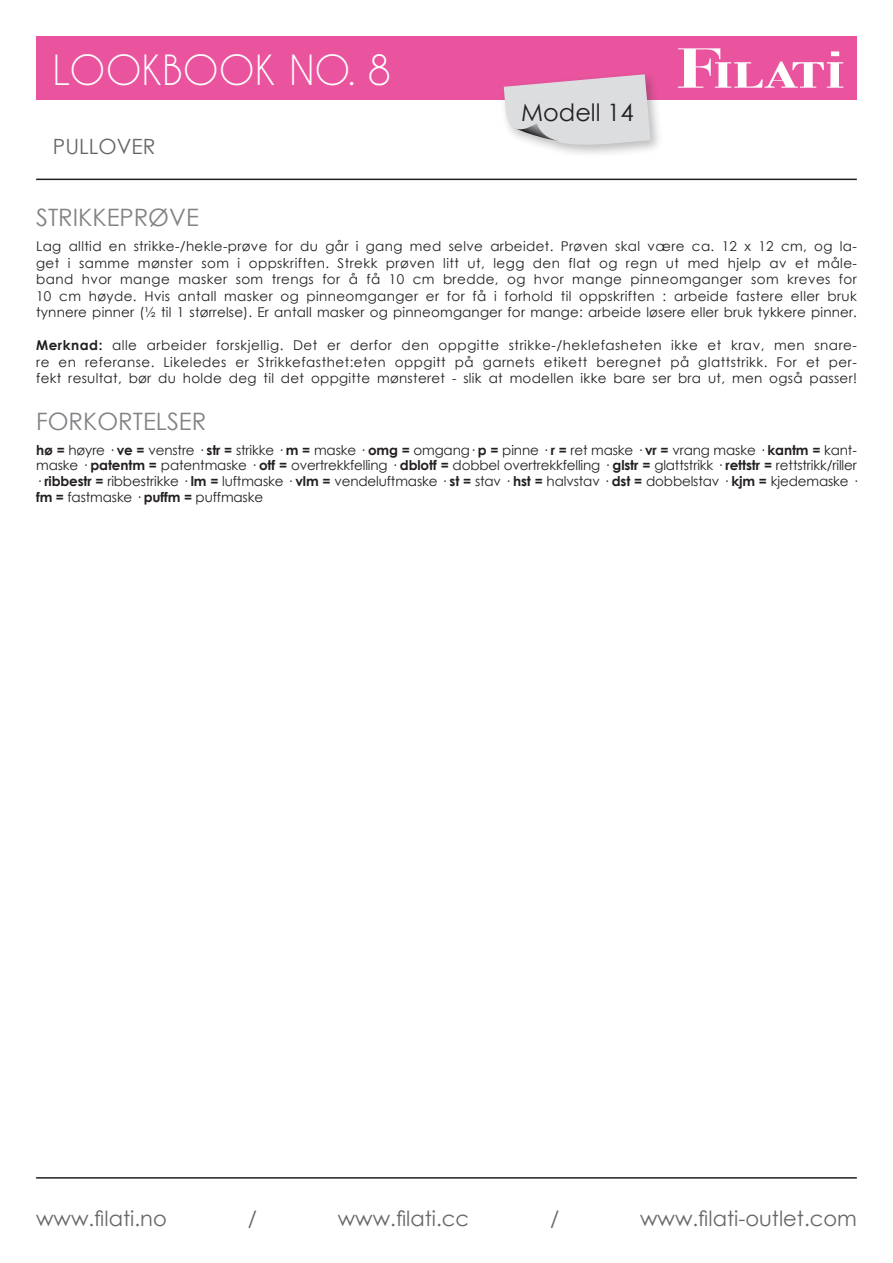
<style>
.page{position:relative;width:893px;height:1263px;background:#fff}
.page>*{position:absolute;margin:0;border:0;box-sizing:border-box;transform-origin:0 0}
.t1{font:39px "Caviar Dreams";color:#fff}
.Helvetica_Light{font:24px "Century Gothic";color:#808285}
.t2{font:24px "Century Gothic";color:#231f20}
.t3{font:21px "Century Gothic";color:#67676a}
.Helvetica_Light-2{font:13.5px/16.5px "Century Gothic";letter-spacing:.01em;color:#231f20;text-align:justify}
.s1{font-weight:700}
</style>
<div class="page">
<hr style="left:36px;top:1177px;width:821px;height:1px;background:#231f20">
<hr style="left:36px;top:179px;width:821px;height:1px;background:#231f20">
<div style="left:36px;top:36px;width:821px;height:64px;background:#ea549f"></div>
<svg style="left:678px;top:48px;width:165px;height:40px"></svg>
<div style="left:499px;top:70px;width:165px;height:88px;background:#231f20;opacity:.3"></div>
<svg style="left:504px;top:74px;width:147px;height:76px;background:#dcced7"></svg>
<p class="t1" style="left:53px;top:47px;width:340px">LOOKBOOK NO. 8</p>
<p class="t3" style="left:53px;top:131px;width:104px">PULLOVER</p>
<p class="Helvetica_Light" style="left:36px;top:201px;width:164px">STRIKKEPRØVE</p>
<p class="t2" style="left:521px;top:96px;width:114px">Modell 14</p>
<p class="Helvetica_Light-2" style="left:36px;top:238px;width:822px">Lag alltid en strikke-/hekle-prøve for du går i gang med selve arbeidet. Prøven skal være ca. 12 x 12 cm, og la&shy;get i samme mønster som i oppskriften. Strekk prøven litt ut, legg den flat og regn ut med hjelp av et måle&shy;band hvor mange masker som trengs for å få 10 cm bredde, og hvor mange pinneomganger som kreves for 10 cm høyde. Hvis antall masker og pinneomganger er for få i forhold til oppskriften : arbeide fastere eller bruk tynnere pinner (½ til 1 størrelse). Er antall masker og pinneomganger for mange: arbeide løsere eller bruk tykkere pinner.</p>
<p class="Helvetica_Light-2" style="left:36px;top:337px;width:822px"><span class="s1">Merknad:</span> alle arbeider forskjellig. Det er derfor den oppgitte strikke-/heklefasheten ikke et krav, men snare&shy;re en referanse. Likeledes er Strikkefasthet:eten oppgitt på garnets etikett beregnet på glattstrikk. For et per&shy;fekt resultat, bør du holde deg til det oppgitte mønsteret - slik at modellen ikke bare ser bra ut, men også passer!</p>
<p class="Helvetica_Light" style="left:36px;top:405px;width:172px">FORKORTELSER</p>
<p class="Helvetica_Light-2" style="left:36px;top:441px;width:822px;line-height:15.9px"><span class="s1">hø =</span> høyre · <span class="s1">ve =</span> venstre · <span class="s1">str =</span> strikke · <span class="s1">m =</span> maske · <span class="s1">omg =</span> omgang· <span class="s1">p =</span> pinne · <span class="s1">r =</span> ret maske · <span class="s1">vr =</span> vrang maske · <span class="s1">kantm =</span> kant&shy;maske · <span class="s1">patentm =</span> patentmaske · <span class="s1">otf =</span> overtrekkfelling · <span class="s1">dblotf =</span> dobbel overtrekkfelling · <span class="s1">glstr =</span> glattstrikk · <span class="s1">rettstr =</span> rettstrikk/riller · <span class="s1">ribbestr =</span> ribbestrikke · <span class="s1">lm =</span> luftmaske · <span class="s1">vlm =</span> vendeluftmaske · <span class="s1">st =</span> stav · <span class="s1">hst =</span> halvstav · <span class="s1">dst =</span> dobbelstav · <span class="s1">kjm =</span> kjedemaske · <span class="s1">fm =</span> fastmaske · <span class="s1">puffm =</span> puffmaske</p>
<p class="t3" style="left:36px;top:1204px;width:132px">www.filati.no</p>
<p class="t3" style="left:248px;top:1204px;width:11px">/</p>
<p class="t3" style="left:338px;top:1204px;width:133px">www.filati.cc</p>
<p class="t3" style="left:550px;top:1204px;width:11px">/</p>
<p class="t3" style="left:640px;top:1204px;width:218px">www.filati-outlet.com</p>
</div>
